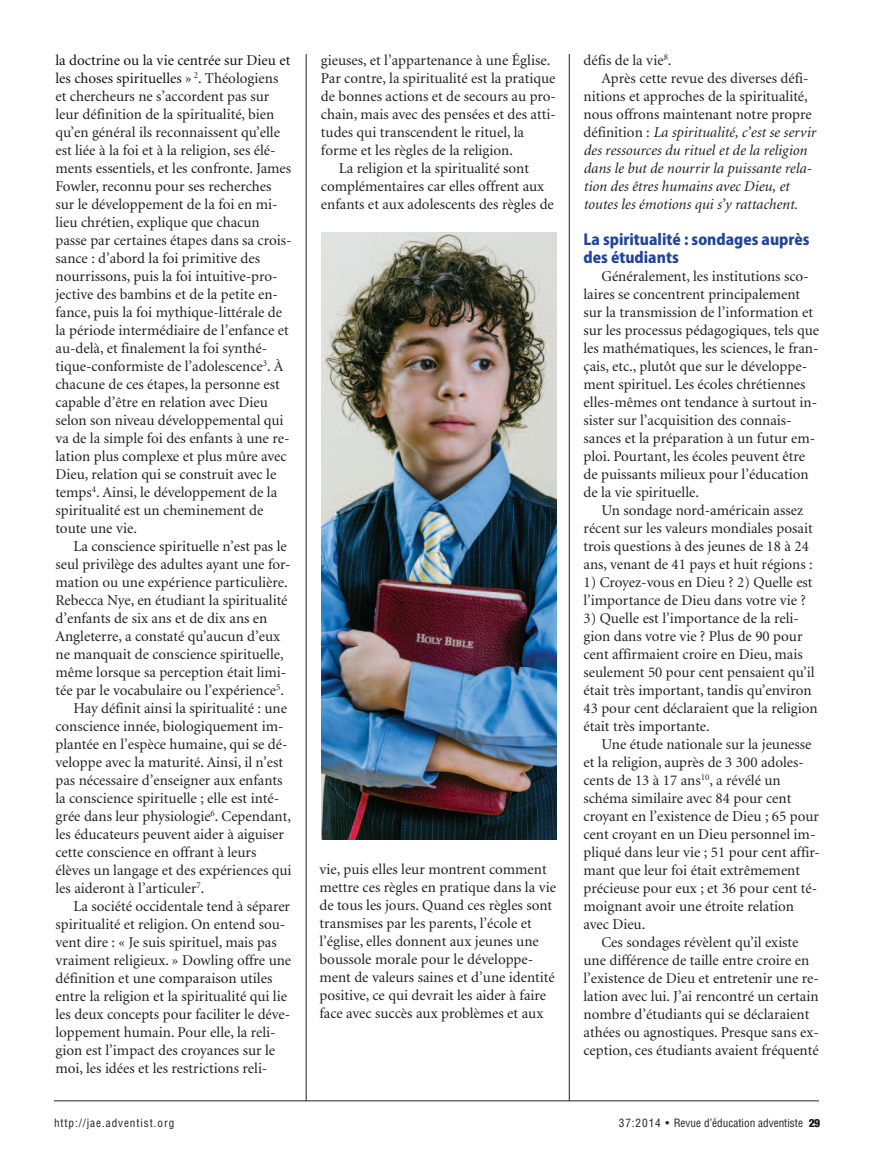
<style>
.page{position:relative;width:891px;height:1161px;background:#fff}
.page>*{position:absolute;margin:0;border:0;box-sizing:border-box;transform-origin:0 0}
.t1{font:15px/18px "Minion";color:#231f20}
.t2{font:italic 15px "Minion";color:#231f20}
.t3{font:800 15px/18px "Koz Go Pro";color:#21459b}
.t4{font:condensed 11.25px "Helvetica";color:#231f20}
.t5{font:condensed 11.25px "Helvetica";letter-spacing:.08em;color:#231f20}
.t6{font:700 condensed 11.25px "Helvetica Neue";color:#231f20}
.s1{color:#131010}
.s2{font-style:normal}
</style>
<div class="page">
<hr style="left:569px;top:54px;width:1px;height:1047px;background:#231f20">
<hr style="left:54px;top:1101px;width:765px;height:1px;background:#231f20">
<hr style="left:306px;top:54px;width:1px;height:1047px;background:#231f20">
<img style="left:321px;top:232px;width:235px;height:608px">
<p class="t1" style="left:55px;top:52px;width:238px"><span class="s1">la doctrine ou la vie centrée sur Dieu et les choses spirituelles</span> » <sup>2</sup>. Théologiens et chercheurs ne s’accordent pas sur leur définition de la spiritualité, bien qu’en général ils reconnaissent qu’elle est liée à la foi et à la religion, ses élé&shy;ments essentiels, et les confronte. James Fowler, reconnu pour ses recherches sur le développement de la foi en mi&shy;lieu chrétien, explique que chacun passe par certaines étapes dans sa crois&shy;sance : d’abord la foi primitive des nourrissons, puis la foi intuitive-pro&shy;jective des bambins et de la petite en&shy;fance, puis la foi mythique-littérale de la période intermédiaire de l’enfance et au-delà, et finalement la foi synthé&shy;tique-conformiste de l’adolescence<sup>3</sup>. À chacune de ces étapes, la personne est capable d’être en relation avec Dieu selon son niveau développemental qui va de la simple foi des enfants à une re&shy;lation plus complexe et plus mûre avec Dieu, relation qui se construit avec le temps<sup>4</sup>. Ainsi, le développement de la spiritualité est un cheminement de toute une vie.</p>
<p class="t1" style="left:73px;top:538px;width:215px">La conscience spirituelle n’est pas le</p>
<p class="t1" style="left:55px;top:556px;width:237px">seul privilège des adultes ayant une for-</p>
<p class="t1" style="left:55px;top:574px;width:234px">mation ou une expérience particulière.</p>
<p class="t1" style="left:55px;top:592px;width:234px">Rebecca Nye, en étudiant la spiritualité</p>
<p class="t1" style="left:55px;top:610px;width:213px">d’enfants de six ans et de dix ans en</p>
<p class="t1" style="left:55px;top:628px;width:226px">Angleterre, a constaté qu’aucun d’eux</p>
<p class="t1" style="left:55px;top:646px;width:230px">ne manquait de conscience spirituelle,</p>
<p class="t1" style="left:55px;top:664px;width:232px">même lorsque sa perception était limi-</p>
<p class="t1" style="left:55px;top:682px;width:230px">tée par le vocabulaire ou l’expérience<sup>5</sup>.</p>
<p class="t1" style="left:73px;top:700px;width:215px">Hay définit ainsi la spiritualité : une</p>
<p class="t1" style="left:55px;top:718px;width:230px">conscience innée, biologiquement im-</p>
<p class="t1" style="left:55px;top:736px;width:234px">plantée en l’espèce humaine, qui se dé-</p>
<p class="t1" style="left:55px;top:754px;width:229px">veloppe avec la maturité. Ainsi, il n’est</p>
<p class="t1" style="left:55px;top:772px;width:229px">pas nécessaire d’enseigner aux enfants</p>
<p class="t1" style="left:55px;top:790px;width:225px">la conscience spirituelle ; elle est inté-</p>
<p class="t1" style="left:55px;top:808px;width:237px">grée dans leur physiologie<sup>6</sup>. Cependant,</p>
<p class="t1" style="left:55px;top:826px;width:230px">les éducateurs peuvent aider à aiguiser</p>
<p class="t1" style="left:55px;top:844px;width:202px">cette conscience en offrant à leurs</p>
<p class="t1" style="left:55px;top:862px;width:238px">élèves un langage et des expériences qui</p>
<p class="t1" style="left:55px;top:880px;width:151px">les aideront à l’articuler<sup>7</sup>.</p>
<p class="t1" style="left:73px;top:898px;width:218px">La société occidentale tend à séparer</p>
<p class="t1" style="left:55px;top:916px;width:231px">spiritualité et religion. On entend sou-</p>
<p class="t1" style="left:55px;top:934px;width:223px">vent dire : « Je suis spirituel, mais pas</p>
<p class="t1" style="left:55px;top:952px;width:237px">vraiment religieux. » Dowling offre une</p>
<p class="t1" style="left:55px;top:970px;width:218px">définition et une comparaison utiles</p>
<p class="t1" style="left:55px;top:988px;width:233px">entre la religion et la spiritualité qui lie</p>
<p class="t1" style="left:55px;top:1006px;width:236px">les deux concepts pour faciliter le déve-</p>
<p class="t1" style="left:55px;top:1024px;width:222px">loppement humain. Pour elle, la reli-</p>
<p class="t1" style="left:55px;top:1042px;width:221px">gion est l’impact des croyances sur le</p>
<p class="t1" style="left:55px;top:1060px;width:213px">moi, les idées et les restrictions reli-</p>
<p class="t1" style="left:321px;top:52px;width:231px">gieuses, et l’appartenance à une Église.</p>
<p class="t1" style="left:321px;top:70px;width:236px">Par contre, la spiritualité est la pratique</p>
<p class="t1" style="left:321px;top:88px;width:237px">de bonnes actions et de secours au pro-</p>
<p class="t1" style="left:321px;top:106px;width:236px">chain, mais avec des pensées et des atti-</p>
<p class="t1" style="left:321px;top:124px;width:205px">tudes qui transcendent le rituel, la</p>
<p class="t1" style="left:321px;top:142px;width:194px">forme et les règles de la religion.</p>
<p class="t1" style="left:339px;top:160px;width:192px">La religion et la spiritualité sont</p>
<p class="t1" style="left:321px;top:178px;width:225px">complémentaires car elles offrent aux</p>
<p class="t1" style="left:321px;top:196px;width:234px">enfants et aux adolescents des règles de</p>
<p class="t1" style="left:319px;top:861px;width:238px">vie, puis elles leur montrent comment mettre ces règles en pratique dans la vie de tous les jours. Quand ces règles sont transmises par les parents, l’école et l’église, elles donnent aux jeunes une boussole morale pour le développe&shy;ment de valeurs saines et d’une identité positive, ce qui devrait les aider à faire face avec succès aux problèmes et aux</p>
<p class="t1" style="left:583px;top:52px;width:90px">défis de la vie<sup>8</sup>.</p>
<p class="t1" style="left:602px;top:70px;width:209px">Après cette revue des diverses défi-</p>
<p class="t1" style="left:584px;top:88px;width:226px">nitions et approches de la spiritualité,</p>
<p class="t1" style="left:584px;top:106px;width:230px">nous offrons maintenant notre propre</p>
<p class="t2" style="left:584px;top:126px;width:234px"><span class="s2">définition :</span> La spiritualité, c’est se servir</p>
<p class="t2" style="left:584px;top:144px;width:225px">des ressources du rituel et de la religion</p>
<p class="t2" style="left:584px;top:162px;width:230px">dans le but de nourrir la puissante rela-</p>
<p class="t2" style="left:584px;top:180px;width:207px">tion des êtres humains avec Dieu, et</p>
<p class="t2" style="left:584px;top:198px;width:216px">toutes les émotions qui s’y rattachent.</p>
<p class="t3" style="left:584px;top:231px;width:228px">La spiritualité : sondages auprès des étudiants</p>
<p class="t1" style="left:584px;top:268px;width:237px;text-indent:18px">Généralement, les institutions sco&shy;laires se concentrent principalement sur la transmission de l’information et sur les processus pédagogiques, tels que les mathématiques, les sciences, le fran&shy;çais, etc., plutôt que sur le développe&shy;ment spirituel. Les écoles chrétiennes elles-mêmes ont tendance à surtout in&shy;sister sur l’acquisition des connais&shy;sances et la préparation à un futur em&shy;ploi. Pourtant, les écoles peuvent être de puissants milieux pour l’éducation de la vie spirituelle.</p>
<p class="t1" style="left:584px;top:502px;width:231px;text-align:center">Un sondage nord-américain assez récent sur les valeurs mondiales posait trois questions à des jeunes de 18 à 24 ans, venant de 41 pays et huit régions :</p>
<p class="t1" style="left:584px;top:574px;width:231px">1) Croyez-vous en Dieu ? 2) Quelle est l’importance de Dieu dans votre vie ?</p>
<p class="t1" style="left:584px;top:610px;width:236px">3) Quelle est l’importance de la reli&shy;gion dans votre vie ? Plus de 90 pour cent affirmaient croire en Dieu, mais seulement 50 pour cent pensaient qu’il était très important, tandis qu’environ 43 pour cent déclaraient que la religion était très importante.</p>
<p class="t1" style="left:584px;top:736px;width:238px;text-indent:18px">Une étude nationale sur la jeunesse et la religion, auprès de 3 300 adoles&shy;cents de 13 à 17 ans<sup>10</sup>, a révélé un schéma similaire avec 84 pour cent croyant en l’existence de Dieu ; 65 pour cent croyant en un Dieu personnel im&shy;pliqué dans leur vie ; 51 pour cent affir&shy;mant que leur foi était extrêmement précieuse pour eux ; et 36 pour cent té&shy;moignant avoir une étroite relation avec Dieu.</p>
<p class="t1" style="left:584px;top:934px;width:237px;text-indent:18px">Ces sondages révèlent qu’il existe une différence de taille entre croire en l’existence de Dieu et entretenir une re&shy;lation avec lui. J’ai rencontré un certain nombre d’étudiants qui se déclaraient athées ou agnostiques. Presque sans ex&shy;ception, ces étudiants avaient fréquenté</p>
<p class="t5" style="left:54px;top:1118px;width:122px">http://jae.adventist.org</p>
<p class="t4" style="left:619px;top:1118px;width:186px">37:2014 • Revue d’éducation adventiste</p>
<p class="t6" style="left:809px;top:1119px;width:12px">29</p>
</div>
